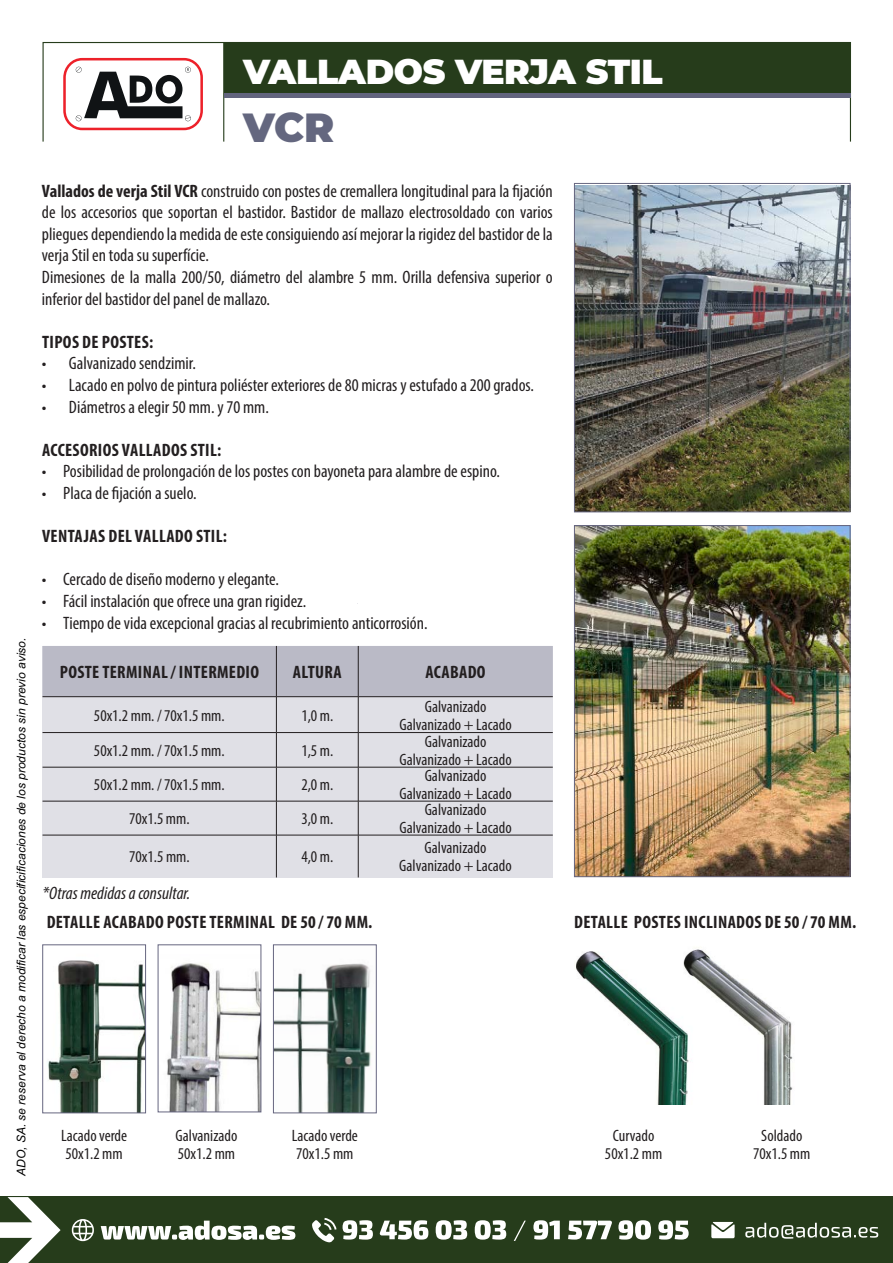
<style>
.page{position:relative;width:893px;height:1263px;background:#fff}
.page>*{position:absolute;margin:0;border:0;box-sizing:border-box;transform-origin:0 0}
.t1{font:900 40.5px "Montserrat";color:#64677f}
.t2{font:900 34.5px "Montserrat";letter-spacing:-.01em;color:#fff}
.t3{font:condensed 18px/21.6px "Myriad Pro";color:#231f20;text-align:justify}
.t4{font:700 condensed 18px "Myriad Pro";letter-spacing:.02em;color:#231f20}
.t5{font:italic condensed 18px "Myriad Pro";color:#231f20}
.t6{font:condensed 16.5px "Myriad Pro";color:#231f20}
.t7{font:italic 12px "Arial";color:#000001}
.s1{font-weight:700}
</style>
<div class="page">
<div style="left:0;top:1196px;width:893px;height:67px;background:#263c1b"></div>
<svg style="left:0;top:1197px;width:61px;height:66px"></svg>
<svg style="left:745px;top:1223px;width:133px;height:16px"></svg>
<svg style="left:101px;top:1220px;width:194px;height:20px"></svg>
<svg style="left:343px;top:1220px;width:346px;height:21px"></svg>
<svg style="left:72px;top:1219px;width:22px;height:22px"></svg>
<svg style="left:312px;top:1218px;width:25px;height:24px"></svg>
<svg style="left:711px;top:1222px;width:24px;height:16px"></svg>
<div style="left:43px;top:42px;width:808px;height:100px;border:1px solid #263c1b"></div>
<hr style="left:223px;top:43px;width:1px;height:99px;background:#263c1b">
<div style="left:224px;top:43px;width:626px;height:53px;background:#263c1b"></div>
<hr style="left:224px;top:93px;width:626px;height:4px;background:#62647e">
<svg style="left:63px;top:58px;width:140px;height:72px"></svg>
<img style="left:576px;top:186px;width:272px;height:324px">
<div style="left:574px;top:183px;width:276px;height:329px;border:1px solid #666680"></div>
<div style="left:43px;top:646px;width:510px;height:231px;background:#e0e0e6"></div>
<div style="left:43px;top:646px;width:510px;height:50px;background:#babac6"></div>
<hr style="left:276px;top:733px;width:1px;height:34px;background:#231f20">
<hr style="left:358px;top:733px;width:1px;height:34px;background:#231f20">
<hr style="left:276px;top:767px;width:1px;height:34px;background:#231f20">
<hr style="left:358px;top:767px;width:1px;height:34px;background:#231f20">
<hr style="left:276px;top:801px;width:1px;height:34px;background:#231f20">
<hr style="left:358px;top:801px;width:1px;height:34px;background:#231f20">
<hr style="left:276px;top:835px;width:1px;height:42px;background:#231f20">
<hr style="left:358px;top:835px;width:1px;height:42px;background:#231f20">
<hr style="left:43px;top:696px;width:233px;height:1px;background:#231f20">
<hr style="left:276px;top:696px;width:82px;height:1px;background:#231f20">
<hr style="left:358px;top:696px;width:195px;height:1px;background:#231f20">
<hr style="left:43px;top:732px;width:233px;height:1px;background:#231f20">
<hr style="left:276px;top:732px;width:82px;height:1px;background:#231f20">
<hr style="left:358px;top:732px;width:195px;height:1px;background:#231f20">
<hr style="left:43px;top:767px;width:233px;height:1px;background:#231f20">
<hr style="left:276px;top:767px;width:82px;height:1px;background:#231f20">
<hr style="left:358px;top:767px;width:195px;height:1px;background:#231f20">
<hr style="left:43px;top:801px;width:233px;height:1px;background:#231f20">
<hr style="left:276px;top:801px;width:82px;height:1px;background:#231f20">
<hr style="left:358px;top:801px;width:195px;height:1px;background:#231f20">
<hr style="left:43px;top:835px;width:233px;height:1px;background:#231f20">
<hr style="left:276px;top:835px;width:82px;height:1px;background:#231f20">
<hr style="left:358px;top:835px;width:195px;height:1px;background:#231f20">
<hr style="left:276px;top:646px;width:1px;height:50px;background:#231f20">
<hr style="left:358px;top:646px;width:1px;height:50px;background:#231f20">
<hr style="left:276px;top:697px;width:1px;height:35px;background:#231f20">
<hr style="left:358px;top:697px;width:1px;height:35px;background:#231f20">
<img style="left:576px;top:527px;width:272px;height:348px">
<div style="left:574px;top:525px;width:276px;height:352px;border:1px solid #666680"></div>
<img style="left:167px;top:963px;width:92px;height:147px">
<div style="left:158px;top:945px;width:103px;height:167px;border:1px solid #666680"></div>
<img style="left:275px;top:963px;width:96px;height:148px">
<div style="left:273px;top:945px;width:103px;height:168px;border:1px solid #666680"></div>
<img style="left:48px;top:960px;width:96px;height:151px">
<div style="left:43px;top:945px;width:103px;height:168px;border:1px solid #666680"></div>
<img style="left:576px;top:947px;width:217px;height:157px">
<p class="t2" style="left:243px;top:45px;width:421px">VALLADOS VERJA STIL</p>
<p class="t1" style="left:243px;top:98px;width:93px">VCR</p>
<p class="t7" style="left:14px;top:1176px;width:540px;rotate:-90deg">ADO, SA. se reserva el derecho a modificar las especificificaciones de los productos sin previo aviso.</p>
<p class="t3" style="left:42px;top:180px;width:512px"><span class="s1">Vallados de verja Stil VCR</span> construido con postes de cremallera longitudinal para la fijación de los accesorios que soportan el bastidor. Bastidor de mallazo electrosoldado con varios pliegues dependiendo la medida de este consiguiendo así mejorar la rigidez del bastidor de la verja Stil en toda su superfície.</p>
<p class="t3" style="left:42px;top:266px;width:512px">Dimesiones de la malla 200/50, diámetro del alambre 5 mm. Orilla defensiva superior o inferior del bastidor del panel de mallazo.</p>
<p class="t4" style="left:42px;top:330px;width:113px">TIPOS DE POSTES:</p>
<p class="t3" style="left:42px;top:352px;width:155px">• Galvanizado sendzimir.</p>
<p class="t3" style="left:42px;top:374px;width:494px">• Lacado en polvo de pintura poliéster exteriores de 80 micras y estufado a 200 grados.</p>
<p class="t3" style="left:42px;top:396px;width:228px">• Diámetros a elegir 50 mm. y 70 mm.</p>
<p class="t4" style="left:42px;top:438px;width:181px">ACCESORIOS VALLADOS STIL:</p>
<p class="t3" style="left:42px;top:460px;width:459px">• Posibilidad de prolongación de los postes con bayoneta para alambre de espino.</p>
<p class="t3" style="left:42px;top:482px;width:156px">• Placa de fijación a suelo.</p>
<p class="t4" style="left:42px;top:525px;width:186px">VENTAJAS DEL VALLADO STIL:</p>
<p class="t3" style="left:42px;top:568px;width:239px">• Cercado de diseño moderno y elegante.</p>
<p class="t3" style="left:42px;top:590px;width:266px">• Fácil instalación que ofrece una gran rigidez.</p>
<p class="t3" style="left:42px;top:612px;width:387px">• Tiempo de vida excepcional gracias al recubrimiento anticorrosión.</p>
<p class="t4" style="left:60px;top:661px;width:201px">POSTE TERMINAL / INTERMEDIO</p>
<p class="t4" style="left:293px;top:661px;width:50px">ALTURA</p>
<p class="t4" style="left:425px;top:661px;width:62px">ACABADO</p>
<p class="t6" style="left:94px;top:705px;width:132px">50x1.2 mm. / 70x1.5 mm.</p>
<p class="t6" style="left:301px;top:705px;width:33px">1,0 m.</p>
<p class="t6" style="left:425px;top:696px;width:63px">Galvanizado</p>
<p class="t6" style="left:399px;top:714px;width:114px">Galvanizado + Lacado</p>
<p class="t6" style="left:94px;top:741px;width:132px">50x1.2 mm. / 70x1.5 mm.</p>
<p class="t6" style="left:301px;top:741px;width:33px">1,5 m.</p>
<p class="t6" style="left:94px;top:775px;width:132px">50x1.2 mm. / 70x1.5 mm.</p>
<p class="t6" style="left:301px;top:775px;width:33px">2,0 m.</p>
<p class="t6" style="left:129px;top:809px;width:62px">70x1.5 mm.</p>
<p class="t6" style="left:301px;top:809px;width:33px">3,0 m.</p>
<p class="t6" style="left:129px;top:847px;width:62px">70x1.5 mm.</p>
<p class="t6" style="left:301px;top:847px;width:33px">4,0 m.</p>
<p class="t5" style="left:43px;top:882px;width:149px">*Otras medidas a consultar.</p>
<p class="t6" style="left:425px;top:732px;width:63px">Galvanizado</p>
<p class="t6" style="left:399px;top:750px;width:114px">Galvanizado + Lacado</p>
<p class="t6" style="left:425px;top:766px;width:63px">Galvanizado</p>
<p class="t6" style="left:399px;top:784px;width:114px">Galvanizado + Lacado</p>
<p class="t6" style="left:425px;top:800px;width:63px">Galvanizado</p>
<p class="t6" style="left:399px;top:818px;width:114px">Galvanizado + Lacado</p>
<p class="t6" style="left:425px;top:838px;width:63px">Galvanizado</p>
<p class="t6" style="left:399px;top:856px;width:114px">Galvanizado + Lacado</p>
<p class="t4" style="left:47px;top:910px;width:327px">DETALLE ACABADO POSTE TERMINAL DE 50 / 70 MM.</p>
<p class="t4" style="left:574px;top:910px;width:283px">DETALLE POSTES INCLINADOS DE 50 / 70 MM.</p>
<p class="t6" style="left:61px;top:1125px;width:68px">Lacado verde</p>
<p class="t6" style="left:66px;top:1143px;width:59px">50x1.2 mm</p>
<p class="t6" style="left:176px;top:1125px;width:63px">Galvanizado</p>
<p class="t6" style="left:178px;top:1143px;width:59px">50x1.2 mm</p>
<p class="t6" style="left:292px;top:1125px;width:68px">Lacado verde</p>
<p class="t6" style="left:296px;top:1143px;width:59px">70x1.5 mm</p>
<p class="t6" style="left:613px;top:1125px;width:43px">Curvado</p>
<p class="t6" style="left:605px;top:1143px;width:59px">50x1.2 mm</p>
<p class="t6" style="left:761px;top:1125px;width:43px">Soldado</p>
<p class="t6" style="left:753px;top:1143px;width:59px">70x1.5 mm</p>
</div>
